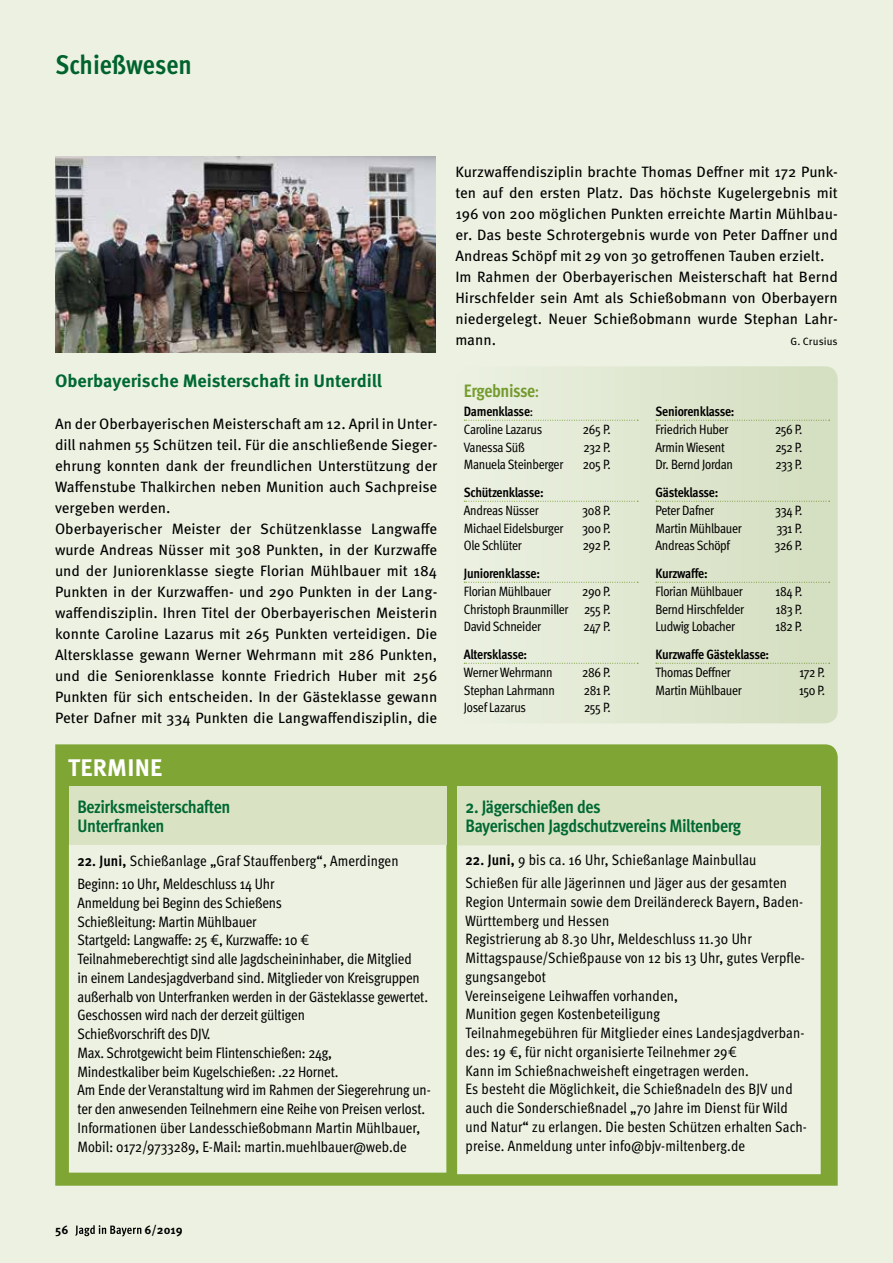
<style>
.page{position:relative;width:893px;height:1263px;background:#ecf1e2}
.page>*{position:absolute;margin:0;border:0;box-sizing:border-box;transform-origin:0 0}
.t1{font:700 condensed 27px "Meta Pro";color:#006832}
.t2{font:700 24px "Meta Pro";letter-spacing:.01em;color:#fff}
.t3{font:700 condensed 18px/19.5px "Meta Pro";letter-spacing:-.02em;color:#006832}
.t4{font:700 18px "Meta Pro";letter-spacing:-.005em;color:#006832}
.t5{font:700 condensed 18px "Meta Pro";letter-spacing:-.02em;color:#7fa635}
.t6{font:condensed 15px/18.8px "Meta Pro";color:#000}
.t7{font:15px/21px "Meta Pro";color:#000}
.t8{font:condensed 13.5px/17.7px "Meta Pro";letter-spacing:-.02em;color:#000}
.t9{font:700 condensed 13.5px "Meta Pro";letter-spacing:-.025em;color:#000}
.t10{font:700 12px "Meta Pro";color:#000}
.t11{font:10.5px "Meta Pro";letter-spacing:.01em;color:#000}
.s1{font-weight:700}
.s2{font-family:"Meta Cond Normal LF";font-stretch:normal}
.s3{font-weight:400}
</style>
<div class="page">
<div style="left:455px;top:366px;width:383px;height:357px;background:linear-gradient(to right,#ecf1e2,#d3debf);border-radius:13px"></div>
<svg style="left:55px;top:744px;width:783px;height:442px;fill:#7fa635"></svg>
<svg style="left:464px;top:420px;width:174px;height:1px"></svg>
<svg style="left:464px;top:501px;width:174px;height:1px"></svg>
<svg style="left:464px;top:582px;width:174px;height:1px"></svg>
<svg style="left:464px;top:663px;width:174px;height:1px"></svg>
<svg style="left:656px;top:420px;width:174px;height:1px"></svg>
<svg style="left:656px;top:501px;width:174px;height:1px"></svg>
<svg style="left:656px;top:582px;width:174px;height:1px"></svg>
<svg style="left:656px;top:663px;width:174px;height:1px"></svg>
<img style="left:55px;top:156px;width:381px;height:197px">
<div style="left:69px;top:786px;width:377px;height:59px;background:#d9e3c3"></div>
<svg style="left:69px;top:845px;width:377px;height:327px"></svg>
<div style="left:457px;top:786px;width:364px;height:59px;background:#d9e3c3"></div>
<svg style="left:457px;top:845px;width:364px;height:329px"></svg>
<h1 class="t1" style="left:56px;top:44px;width:138px">Schießwesen</h1>
<p class="t4" style="left:55px;top:367px;width:328px">Oberbayerische Meisterschaft in Unterdill</p>
<p class="t7" style="left:55px;top:413px;width:384px">An der Oberbayerischen Meisterschaft am 12. April in Unter&shy;dill nahmen 55 Schützen teil. Für die anschließende Sieger&shy;ehrung konnten dank der freundlichen Unterstützung der Waffenstube Thalkirchen neben Munition auch Sachpreise vergeben werden.<br>Oberbayerischer Meister der Schützenklasse Langwaffe wurde Andreas Nüsser mit 308 Punkten, in der Kurzwaffe und der Juniorenklasse siegte Florian Mühlbauer mit 184<br>Punkten in der Kurzwaffen- und 290 Punkten in der Lang&shy;waffendisziplin. Ihren Titel der Oberbayerischen Meisterin konnte Caroline Lazarus mit 265 Punkten verteidigen. Die Altersklasse gewann Werner Wehrmann mit 286 Punkten, und die Seniorenklasse konnte Friedrich Huber mit 256<br>Punkten für sich entscheiden. In der Gästeklasse gewann Peter Dafner mit 334 Punkten die Langwaffendisziplin, die</p>
<h2 class="t2" style="left:68px;top:749px;width:96px">TERMINE</h2>
<p class="t3" style="left:77px;top:796px;width:154px">Bezirksmeisterschaften<br>Unterfranken</p>
<p class="t6" style="left:77px;top:848px;width:323px;line-height:23px"><span class="s1">22. Juni,</span> Schießanlage „Graf Stauffenberg“, Amerdingen<br>Beginn: 10 Uhr, Meldeschluss 14 Uhr</p>
<p class="t6" style="left:77px;top:892px;width:355px">Anmeldung bei Beginn des Schießens<br>Schießleitung: Martin Mühlbauer<br>Startgeld: Langwaffe: 25 <span class="s2">¤</span>, Kurzwaffe: 10 <span class="s2">¤<br></span>Teilnahmeberechtigt sind alle Jagdscheininhaber, die Mitglied<br>in einem Landesjagdverband sind. Mitglieder von Kreisgruppen außerhalb von Unterfranken werden in der Gästeklasse gewertet.<br>Geschossen wird nach der derzeit gültigen<br>Schießvorschrift des DJV.<br>Max. Schrotgewicht beim Flintenschießen: 24g,<br>Mindestkaliber beim Kugelschießen: .22 Hornet.<br>Am Ende der Veranstaltung wird im Rahmen der Siegerehrung un&shy;ter den anwesenden Teilnehmern eine Reihe von Preisen verlost.<br>Informationen über Landesschießobmann Martin Mühlbauer, Mobil: 0172/9733289, E-Mail: martin.muehlbauer@web.de</p>
<p class="t7" style="left:455px;top:161px;width:384px">Kurzwaffendisziplin brachte Thomas Deffner mit 172 Punk&shy;ten auf den ersten Platz. Das höchste Kugelergebnis mit 196 von 200 möglichen Punkten erreichte Martin Mühlbau&shy;er. Das beste Schrotergebnis wurde von Peter Daffner und Andreas Schöpf mit 29 von 30 getroffenen Tauben erzielt.<br>Im Rahmen der Oberbayerischen Meisterschaft hat Bernd Hirschfelder sein Amt als Schießobmann von Oberbayern niedergelegt. Neuer Schießobmann wurde Stephan Lahr&shy;mann.</p>
<p class="t11" style="left:790px;top:334px;width:49px">G. Crusius</p>
<p class="t5" style="left:464px;top:377px;width:77px">Ergebnisse<span class="s3">:</span></p>
<p class="t8" style="left:464px;top:402px;width:80px"><span class="s1">Damenklasse</span>:<br>Caroline Lazarus</p>
<p class="t8" style="left:583px;top:419px;width:29px">265 P.</p>
<p class="t8" style="left:464px;top:437px;width:63px">Vanessa Süß</p>
<p class="t8" style="left:583px;top:437px;width:29px">232 P.</p>
<p class="t8" style="left:464px;top:455px;width:101px">Manuela Steinberger</p>
<p class="t8" style="left:583px;top:455px;width:30px">205 P.</p>
<p class="t9" style="left:464px;top:482px;width:81px">Schützenklasse:</p>
<p class="t8" style="left:464px;top:500px;width:77px">Andreas Nüsser</p>
<p class="t8" style="left:582px;top:500px;width:30px">308 P.</p>
<p class="t8" style="left:464px;top:518px;width:101px">Michael Eidelsburger</p>
<p class="t8" style="left:582px;top:518px;width:30px">300 P.</p>
<p class="t8" style="left:464px;top:536px;width:59px">Ole Schlüter</p>
<p class="t8" style="left:583px;top:536px;width:30px">292 P.</p>
<p class="t9" style="left:464px;top:563px;width:78px">Juniorenklasse:</p>
<p class="t8" style="left:464px;top:581px;width:89px">Florian Mühlbauer</p>
<p class="t8" style="left:464px;top:581px;width:149px;text-align:justify;text-indent:118px">290 P.<br>Christoph Braunmiller 255 P.<br>David Schneider</p>
<p class="t8" style="left:584px;top:617px;width:29px">247 P.</p>
<p class="t9" style="left:464px;top:644px;width:65px">Altersklasse:</p>
<p class="t8" style="left:464px;top:662px;width:90px">Werner Wehrmann</p>
<p class="t8" style="left:582px;top:662px;width:30px">286 P.</p>
<p class="t8" style="left:464px;top:680px;width:93px">Stephan Lahrmann</p>
<p class="t8" style="left:584px;top:680px;width:29px">281 P.</p>
<p class="t8" style="left:464px;top:698px;width:64px">Josef Lazarus</p>
<p class="t8" style="left:584px;top:698px;width:28px">255 P.</p>
<p class="t9" style="left:655px;top:401px;width:81px">Seniorenklasse:</p>
<p class="t8" style="left:655px;top:419px;width:75px">Friedrich Huber</p>
<p class="t8" style="left:775px;top:419px;width:29px">256 P.</p>
<p class="t8" style="left:655px;top:437px;width:71px">Armin Wiesent</p>
<p class="t8" style="left:775px;top:437px;width:29px">252 P.</p>
<p class="t8" style="left:655px;top:455px;width:79px">Dr. Bernd Jordan</p>
<p class="t8" style="left:775px;top:455px;width:29px">233 P.</p>
<p class="t9" style="left:655px;top:482px;width:64px">Gästeklasse:</p>
<p class="t8" style="left:655px;top:500px;width:60px">Peter Dafner</p>
<p class="t8" style="left:775px;top:500px;width:29px">334 P.</p>
<p class="t8" style="left:655px;top:518px;width:88px">Martin Mühlbauer</p>
<p class="t8" style="left:776px;top:518px;width:28px">331 P.</p>
<p class="t8" style="left:655px;top:536px;width:76px">Andreas Schöpf</p>
<p class="t8" style="left:774px;top:536px;width:30px">326 P.</p>
<p class="t9" style="left:655px;top:563px;width:54px">Kurzwaffe:</p>
<p class="t8" style="left:655px;top:581px;width:89px">Florian Mühlbauer</p>
<p class="t8" style="left:775px;top:581px;width:29px">184 P.</p>
<p class="t8" style="left:655px;top:599px;width:90px">Bernd Hirschfelder</p>
<p class="t8" style="left:776px;top:599px;width:28px">183 P.</p>
<p class="t8" style="left:655px;top:617px;width:81px">Ludwig Lobacher</p>
<p class="t8" style="left:775px;top:617px;width:28px">182 P.</p>
<p class="t9" style="left:655px;top:644px;width:115px">Kurzwaffe Gästeklasse:</p>
<p class="t8" style="left:655px;top:662px;width:77px">Thomas Deffner</p>
<p class="t8" style="left:799px;top:662px;width:27px">172 P.</p>
<p class="t8" style="left:655px;top:680px;width:88px">Martin Mühlbauer</p>
<p class="t8" style="left:799px;top:680px;width:28px">150 P.</p>
<p class="t3" style="left:466px;top:796px;width:277px">2. Jägerschießen des<br>Bayerischen Jagdschutzvereins Miltenberg</p>
<p class="t6" style="left:466px;top:847px;width:323px;line-height:23px"><span class="s1">22. Juni,</span> 9 bis ca. 16 Uhr, Schießanlage Mainbullau<br>Schießen für alle Jägerinnen und Jäger aus der gesamten</p>
<p class="t6" style="left:466px;top:891px;width:343px">Region Untermain sowie dem Dreiländereck Bayern, Baden-Württemberg und Hessen<br>Registrierung ab 8.30 Uhr, Meldeschluss 11.30 Uhr Mittagspause/Schießpause von 12 bis 13 Uhr, gutes Verpfle&shy;gungsangebot<br>Vereinseigene Leihwaffen vorhanden,<br>Munition gegen Kostenbeteiligung<br>Teilnahmegebühren für Mitglieder eines Landesjagdverban&shy;des: 19 <span class="s2">¤</span>, für nicht organisierte Teilnehmer 29<span class="s2">¤<br></span>Kann im Schießnachweisheft eingetragen werden.<br>Es besteht die Möglichkeit, die Schießnadeln des BJV und auch die Sonderschießnadel „70 Jahre im Dienst für Wild und Natur“ zu erlangen. Die besten Schützen erhalten Sach&shy;preise. Anmeldung unter info@bjv-miltenberg.de</p>
<p class="t10" style="left:55px;top:1220px;width:15px">56</p>
<p class="t10" style="left:145px;top:1220px;width:39px">6/2019</p>
</div>
